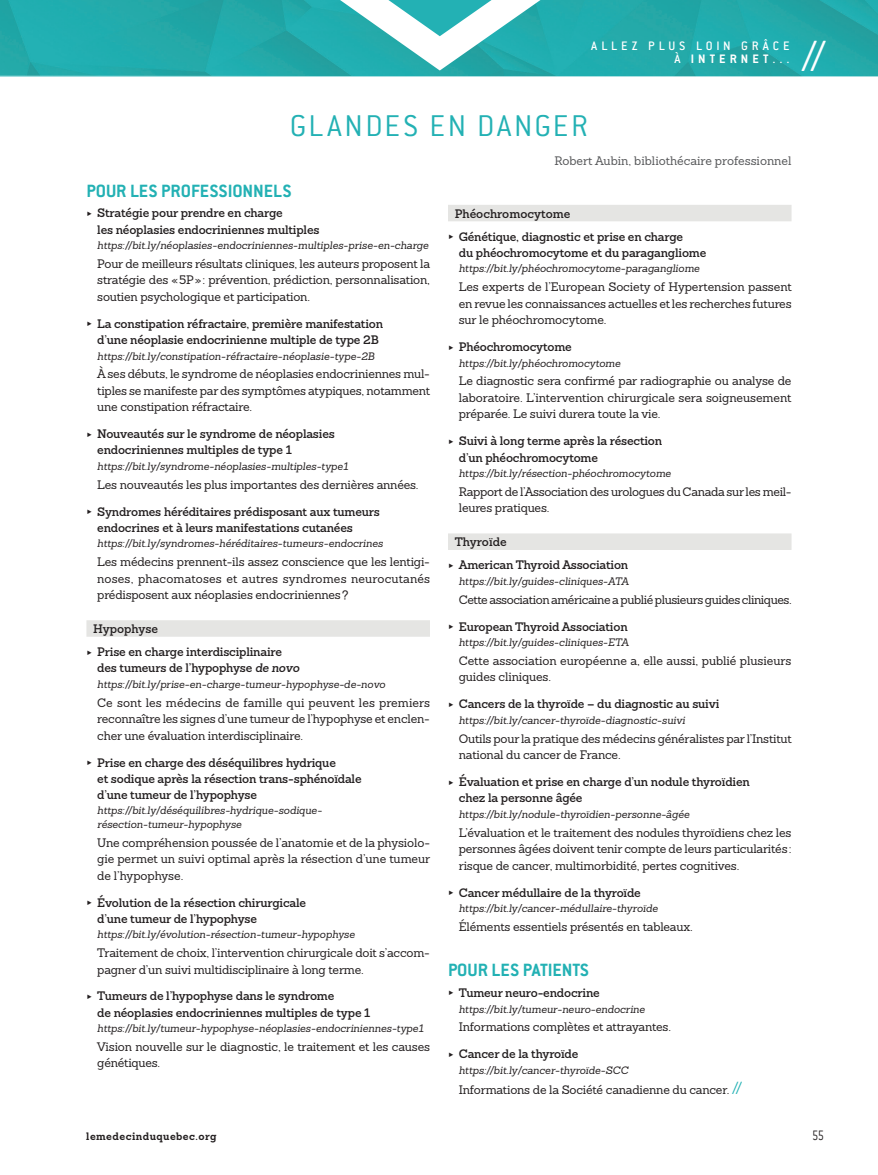
<style>
.page{position:relative;width:878px;height:1175px;background:#fff}
.page>*{position:absolute;margin:0;border:0;box-sizing:border-box;transform-origin:0 0}
.t1{font:500 48px "Conduit ITC Std";color:#fff}
.t2{font:300 33px "Conduit ITC Std";letter-spacing:.08em;color:#23b1b4}
.t3{font:700 19.5px "Conduit ITC Std";color:#23b1b4}
.t4{font:300 15px "Conduit ITC Std";color:#231f20;scale:.8 1}
.t5{font:500 13.5px/13.5px "Conduit ITC Std";letter-spacing:.285em;color:#fff;text-align:right}
.t6{font:12px/16.5px "Sanchez Slab";letter-spacing:-.015em;color:#231f20;text-align:justify}
.t7{font:600 12px/16.2px "Sanchez Slab";letter-spacing:-.015em;color:#231f20}
.t8{font:12px "Sanchez Slab";letter-spacing:-.035em;color:#231f20}
.t9{font:12px "Sanchez Slab";color:#57585a}
.t10{font:italic 10.5px/13.5px "Sanchez Slab";letter-spacing:-.005em;color:#231f20}
.t11{font:700 10.5px "Sanchez Slab";letter-spacing:.04em;color:#231f20}
.s1{font-weight:700}
.s2{font-style:italic}
.s3{font-family:"Conduit ITC Std";font-weight:500;font-size:19.5px;color:#23b1b4}
</style>
<div class="page">
<div style="left:86px;top:620px;width:344px;height:16px;background:#e5e5e3"></div>
<div style="left:448px;top:205px;width:343px;height:16px;background:#e5e5e3"></div>
<div style="left:448px;top:533px;width:343px;height:17px;background:#e5e5e3"></div>
<svg style="left:0;top:76px;width:878px;height:1px"></svg>
<img style="left:0;top:0;width:878px;height:76px">
<svg style="left:340px;top:0;width:200px;height:70px"></svg>
<p class="t5" style="left:591px;top:38px;width:200px">ALLEZ PLUS LOIN GRÂCE<br>À <span class="s1">INTERNET</span>...</p>
<h1 class="t1" style="left:801px;top:27px;width:26px">//</h1>
<h2 class="t2" style="left:290px;top:105px;width:300px">GLANDES EN DANGER</h2>
<p class="t9" style="left:554px;top:153px;width:239px">Robert Aubin, bibliothécaire professionnel</p>
<h3 class="t3" style="left:86px;top:179px;width:207px">POUR LES PROFESSIONNELS</h3>
<p class="t7" style="left:97px;top:205px;width:224px">Stratégie pour prendre en charge<br>les néoplasies endocriniennes multiples</p>
<p class="t10" style="left:97px;top:239px;width:333px">https://bit.ly/néoplasies-endocriniennes-multiples-prise-en-charge</p>
<p class="t6" style="left:97px;top:255px;width:334px">Pour de meilleurs résultats cliniques, les auteurs proposent la stratégie des « 5P » : prévention, prédiction, personnalisation, soutien psychologique et participation.</p>
<p class="t7" style="left:97px;top:315px;width:287px">La constipation réfractaire, première manifestation d’une néoplasie endocrinienne multiple de type 2B</p>
<p class="t10" style="left:97px;top:349px;width:279px">https://bit.ly/constipation-réfractaire-néoplasie-type-2B</p>
<p class="t6" style="left:97px;top:365px;width:334px">À ses débuts, le syndrome de néoplasies endocriniennes mul&shy;tiples se manifeste par des symptômes atypiques, notamment une constipation réfractaire.</p>
<p class="t7" style="left:97px;top:426px;width:239px">Nouveautés sur le syndrome de néoplasies endocriniennes multiples de type 1</p>
<p class="t10" style="left:97px;top:459px;width:252px">https://bit.ly/syndrome-néoplasies-multiples-type1</p>
<p class="t6" style="left:97px;top:476px;width:323px">Les nouveautés les plus importantes des dernières années.</p>
<p class="t7" style="left:97px;top:503px;width:284px">Syndromes héréditaires prédisposant aux tumeurs endocrines et à leurs manifestations cutanées</p>
<p class="t10" style="left:97px;top:537px;width:287px">https://bit.ly/syndromes-héréditaires-tumeurs-endocrines</p>
<p class="t6" style="left:97px;top:553px;width:334px">Les médecins prennent-ils assez conscience que les lentigi&shy;noses, phacomatoses et autres syndromes neurocutanés prédisposent aux néoplasies endocriniennes ?</p>
<p class="t7" style="left:97px;top:617px;width:186px;line-height:22.8px;text-indent:-4px">Hypophyse<br>Prise en charge interdisciplinaire</p>
<p class="t7" style="left:97px;top:659px;width:204px">des tumeurs de l’hypophyse <span class="s2">de novo</span></p>
<p class="t10" style="left:97px;top:677px;width:290px">https://bit.ly/prise-en-charge-tumeur-hypophyse-de-novo</p>
<p class="t6" style="left:97px;top:694px;width:334px">Ce sont les médecins de famille qui peuvent les premiers reconnaître les signes d’une tumeur de l’hypophyse et enclen&shy;cher une évaluation interdisciplinaire.</p>
<p class="t7" style="left:97px;top:754px;width:266px">Prise en charge des déséquilibres hydrique<br>et sodique après la résection trans-sphénoïdale d’une tumeur de l’hypophyse</p>
<p class="t10" style="left:97px;top:803px;width:226px">https://bit.ly/déséquilibres-hydrique-sodique&shy;résection-tumeur-hypophyse</p>
<p class="t6" style="left:97px;top:834px;width:334px">Une compréhension poussée de l’anatomie et de la physiolo&shy;gie permet un suivi optimal après la résection d’une tumeur de l’hypophyse.</p>
<p class="t7" style="left:97px;top:894px;width:210px">Évolution de la résection chirurgicale d’une tumeur de l’hypophyse</p>
<p class="t10" style="left:97px;top:927px;width:259px">https://bit.ly/évolution-résection-tumeur-hypophyse</p>
<p class="t6" style="left:97px;top:944px;width:334px">Traitement de choix, l’intervention chirurgicale doit s’accom&shy;pagner d’un suivi multidisciplinaire à long terme.</p>
<p class="t7" style="left:97px;top:988px;width:274px">Tumeurs de l’hypophyse dans le syndrome<br>de néoplasies endocriniennes multiples de type 1</p>
<p class="t10" style="left:97px;top:1021px;width:327px">https://bit.ly/tumeur-hypophyse-néoplasies-endocriniennes-type1</p>
<p class="t6" style="left:97px;top:1038px;width:334px">Vision nouvelle sur le diagnostic, le traitement et les causes génétiques.</p>
<p class="t7" style="left:459px;top:202px;width:226px;line-height:22.8px;text-indent:-4px">Phéochromocytome<br>Génétique, diagnostic et prise en charge</p>
<p class="t7" style="left:459px;top:244px;width:249px">du phéochromocytome et du paragangliome</p>
<p class="t10" style="left:459px;top:262px;width:242px">https://bit.ly/phéochromocytome-paragangliome</p>
<p class="t6" style="left:459px;top:278px;width:334px">Les experts de l’European Society of Hypertension passent en revue les connaissances actuelles et les recherches futures sur le phéochromocytome.</p>
<p class="t7" style="left:459px;top:338px;width:114px">Phéochromocytome</p>
<p class="t10" style="left:459px;top:356px;width:163px">https://bit.ly/phéochromocytome</p>
<p class="t6" style="left:459px;top:373px;width:334px">Le diagnostic sera confirmé par radiographie ou analyse de laboratoire. L’intervention chirurgicale sera soigneusement préparée. Le suivi durera toute la vie.</p>
<p class="t7" style="left:459px;top:433px;width:205px">Suivi à long terme après la résection d’un phéochromocytome</p>
<p class="t10" style="left:459px;top:466px;width:214px">https://bit.ly/résection-phéochromocytome</p>
<p class="t6" style="left:459px;top:483px;width:334px">Rapport de l’Association des urologues du Canada sur les meil&shy;leures pratiques.</p>
<p class="t7" style="left:459px;top:530px;width:171px;line-height:22.8px;text-indent:-4px">Thyroïde<br>American Thyroid Association</p>
<p class="t10" style="left:459px;top:574px;width:171px">https://bit.ly/guides-cliniques-ATA</p>
<p class="t8" style="left:459px;top:591px;width:334px">Cette association américaine a publié plusieurs guides cliniques.</p>
<p class="t7" style="left:459px;top:618px;width:170px">European Thyroid Association</p>
<p class="t10" style="left:459px;top:635px;width:171px">https://bit.ly/guides-cliniques-ETA</p>
<p class="t6" style="left:459px;top:652px;width:334px">Cette association européenne a, elle aussi, publié plusieurs guides cliniques.</p>
<p class="t7" style="left:459px;top:696px;width:262px">Cancers de la thyroïde – du diagnostic au suivi</p>
<p class="t10" style="left:459px;top:713px;width:228px">https://bit.ly/cancer-thyroïde-diagnostic-suivi</p>
<p class="t6" style="left:459px;top:730px;width:334px">Outils pour la pratique des médecins généralistes par l’Institut national du cancer de France.</p>
<p class="t7" style="left:459px;top:773px;width:292px">Évaluation et prise en charge d’un nodule thyroïdien chez la personne âgée</p>
<p class="t10" style="left:459px;top:807px;width:232px">https://bit.ly/nodule-thyroïdien-personne-âgée</p>
<p class="t6" style="left:459px;top:824px;width:334px">L’évaluation et le traitement des nodules thyroïdiens chez les personnes âgées doivent tenir compte de leurs particularités : risque de cancer, multimorbidité, pertes cognitives.</p>
<p class="t7" style="left:459px;top:884px;width:184px">Cancer médullaire de la thyroïde</p>
<p class="t10" style="left:459px;top:901px;width:200px">https://bit.ly/cancer-médullaire-thyroïde</p>
<p class="t6" style="left:459px;top:918px;width:235px">Éléments essentiels présentés en tableaux.</p>
<h3 class="t3" style="left:448px;top:958px;width:143px">POUR LES PATIENTS</h3>
<p class="t7" style="left:459px;top:984px;width:142px">Tumeur neuro-endocrine</p>
<p class="t10" style="left:459px;top:1001px;width:188px">https://bit.ly/tumeur-neuro-endocrine</p>
<p class="t6" style="left:459px;top:1018px;width:214px">Informations complètes et attrayantes.</p>
<p class="t7" style="left:459px;top:1045px;width:121px">Cancer de la thyroïde</p>
<p class="t10" style="left:459px;top:1063px;width:171px">https://bit.ly/cancer-thyroïde-SCC</p>
<p class="t6" style="left:459px;top:1081px;width:285px">Informations de la Société canadienne du cancer. <span class="s3">//</span></p>
<p class="t11" style="left:86px;top:1129px;width:132px">lemedecinduquebec.org</p>
<p class="t4" style="left:812px;top:1126px;width:16px">55</p>
</div>
